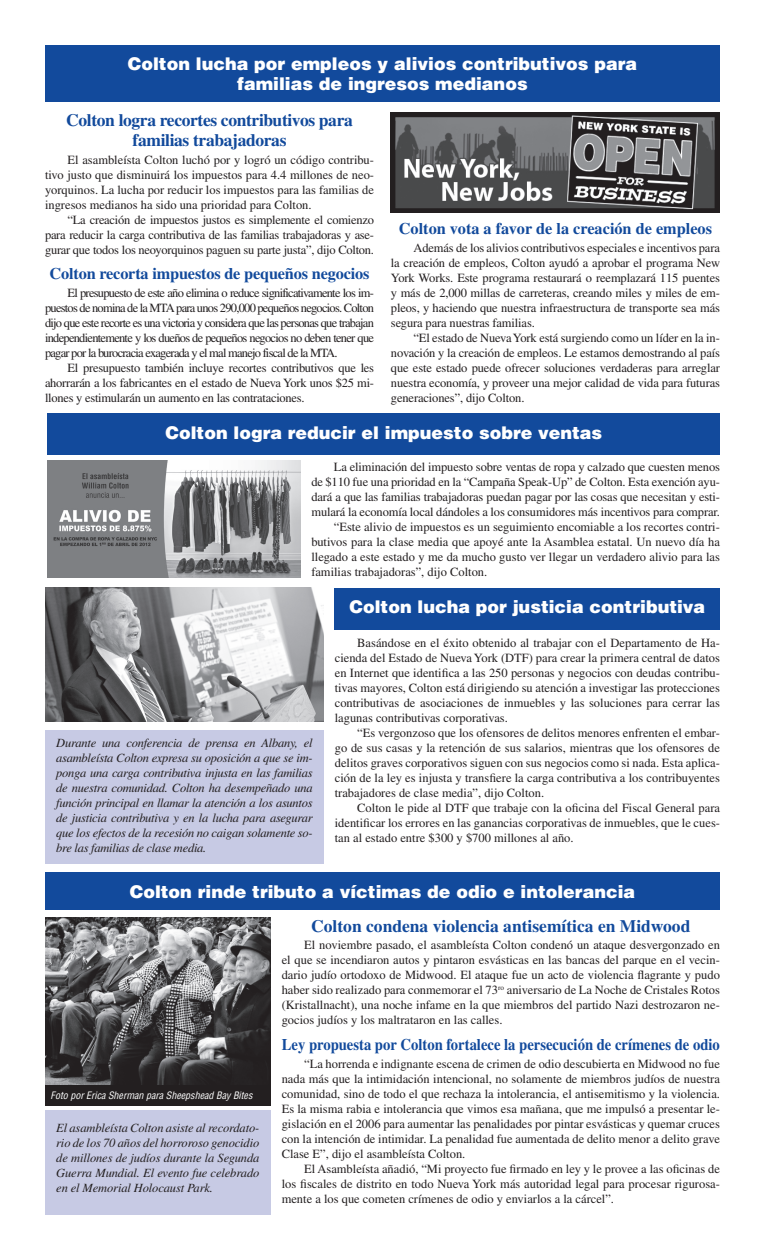
<style>
.page{position:relative;width:765px;height:1260px;background:#fff}
.page>*{position:absolute;margin:0;border:0;box-sizing:border-box;transform-origin:0 0}
.Head{font:900 17.5px/20px "Helvetica";color:#fff;text-align:center}
.t1{font:700 17.5px/20px "Times";letter-spacing:-.02em;color:#124a9c;text-align:center}
.t2{font:700 17.5px "Times";color:#124a9c}
.t3{font:700 16.25px "Times";color:#124a9c}
.t4{font:700 16.25px "Times";color:#124a9c;scale:.9 1}
.Body{font:12.5px/15px "Times";color:#231f20;text-align:justify}
.t5{font:italic 12.5px/15px "Times";letter-spacing:-.02em;color:#231f20;text-align:justify}
.t6{font:italic condensed 10px "Helvetica";color:#fff}
</style>
<div class="page">
<div style="left:45px;top:45px;width:675px;height:57px;background:#124a9c"></div>
<div style="left:335px;top:588px;width:385px;height:42px;background:#124a9c"></div>
<div style="left:45px;top:730px;width:279px;height:134px;background:#c7cae4"></div>
<img style="left:45px;top:588px;width:279px;height:134px">
<div style="left:45px;top:873px;width:675px;height:37px;background:#124a9c"></div>
<div style="left:45px;top:1111px;width:226px;height:104px;background:#c7cae4"></div>
<img style="left:45px;top:918px;width:226px;height:167px">
<img style="left:391px;top:112px;width:329px;height:101px">
<div style="left:48px;top:413px;width:672px;height:41px;background:#124a9c"></div>
<img style="left:48px;top:461px;width:253px;height:117px">
<div style="left:45px;top:1085px;width:226px;height:21px;background:#231f20"></div>
<p class="Head" style="left:128px;top:54px;width:511px">Colton lucha por empleos y alivios contributivos para familias de ingresos medianos</p>
<p class="t1" style="left:66px;top:110px;width:288px">Colton logra recortes contributivos para familias trabajadoras</p>
<p class="Body" style="left:45px;top:152px;width:331px;text-indent:22px">El asambleísta Colton luchó por y logró un código contribu&shy;tivo justo que disminuirá los impuestos para 4.4 millones de neo&shy;yorquinos. La lucha por reducir los impuestos para las familias de ingresos medianos ha sido una prioridad para Colton.</p>
<p class="Body" style="left:45px;top:212px;width:331px;text-indent:22px">“La creación de impuestos justos es simplemente el comienzo para reducir la carga contributiva de las familias trabajadoras y ase&shy;gurar que todos los neoyorquinos paguen su parte justa”, dijo Colton.</p>
<p class="t3" style="left:50px;top:264px;width:321px">Colton recorta impuestos de pequeños negocios</p>
<p class="Body" style="left:45px;top:285px;width:331px;text-indent:22px">El presupuesto de este año elimina o reduce significativamente los im&shy;puestos de nomina de la MTA para unos 290,000 pequeños negocios. Colton dijo que este recorte es una victoria y considera que las personas que trabajan independientemente y los dueños de pequeños negocios no deben tener que pagar por la burocracia exagerada y el mal manejo fiscal de la MTA.</p>
<p class="Body" style="left:45px;top:360px;width:331px;text-indent:22px">El presupuesto también incluye recortes contributivos que les ahorrarán a los fabricantes en el estado de Nueva York unos $25 mi&shy;llones y estimularán un aumento en las contrataciones.</p>
<p class="t3" style="left:399px;top:219px;width:315px">Colton vota a favor de la creación de empleos</p>
<p class="Body" style="left:391px;top:240px;width:331px;text-indent:22px">Además de los alivios contributivos especiales e incentivos para la creación de empleos, Colton ayudó a aprobar el programa New York Works. Este programa restaurará o reemplazará 115 puentes y más de 2,000 millas de carreteras, creando miles y miles de em&shy;pleos, y haciendo que nuestra infraestructura de transporte sea más segura para nuestras familias.</p>
<p class="Body" style="left:391px;top:330px;width:331px;text-indent:22px">“El estado de Nueva York está surgiendo como un líder en la in&shy;novación y la creación de empleos. Le estamos demostrando al país que este estado puede ofrecer soluciones verdaderas para arreglar nuestra economía, y proveer una mejor calidad de vida para futuras generaciones”, dijo Colton.</p>
<p class="Head" style="left:165px;top:422px;width:438px">Colton logra reducir el impuesto sobre ventas</p>
<p class="Body" style="left:311px;top:459px;width:410px;text-indent:22px">La eliminación del impuesto sobre ventas de ropa y calzado que cuesten menos de $110 fue una prioridad en la “Campaña Speak-Up” de Colton. Esta exención ayu&shy;dará a que las familias trabajadoras puedan pagar por las cosas que necesitan y esti&shy;mulará la economía local dándoles a los consumidores más incentivos para comprar.</p>
<p class="Body" style="left:311px;top:519px;width:410px;text-indent:22px">“Este alivio de impuestos es un seguimiento encomiable a los recortes contri&shy;butivos para la clase media que apoyé ante la Asamblea estatal. Un nuevo día ha llegado a este estado y me da mucho gusto ver llegar un verdadero alivio para las familias trabajadoras”, dijo Colton.</p>
<p class="Head" style="left:349px;top:597px;width:357px">Colton lucha por justicia contributiva</p>
<p class="Body" style="left:335px;top:635px;width:387px;text-indent:22px">Basándose en el éxito obtenido al trabajar con el Departamento de Ha&shy;cienda del Estado de Nueva York (DTF) para crear la primera central de datos en Internet que identifica a las 250 personas y negocios con deudas contribu&shy;tivas mayores, Colton está dirigiendo su atención a investigar las protecciones contributivas de asociaciones de inmuebles y las soluciones para cerrar las lagunas contributivas corporativas.</p>
<p class="Body" style="left:335px;top:725px;width:387px;text-indent:22px">“Es vergonzoso que los ofensores de delitos menores enfrenten el embar&shy;go de sus casas y la retención de sus salarios, mientras que los ofensores de delitos graves corporativos siguen con sus negocios como si nada. Esta aplica&shy;ción de la ley es injusta y transfiere la carga contributiva a los contribuyentes trabajadores de clase media”, dijo Colton.</p>
<p class="Body" style="left:335px;top:800px;width:387px;text-indent:22px">Colton le pide al DTF que trabaje con la oficina del Fiscal General para identificar los errores en las ganancias corporativas de inmuebles, que le cues&shy;tan al estado entre $300 y $700 millones al año.</p>
<p class="t5" style="left:56px;top:735px;width:258px">Durante una conferencia de prensa en Albany, el asambleísta Colton expresa su oposición a que se im&shy;ponga una carga contributiva injusta en las familias de nuestra comunidad. Colton ha desempeñado una función principal en llamar la atención a los asuntos de justicia contributiva y en la lucha para asegurar que los efectos de la recesión no caigan solamente so&shy;bre las familias de clase media.</p>
<p class="Head" style="left:130px;top:881px;width:507px">Colton rinde tributo a víctimas de odio e intolerancia</p>
<p class="t6" style="left:51px;top:1089px;width:203px">Foto por Erica Sherman para Sheepshead Bay Bites</p>
<p class="t5" style="left:56px;top:1120px;width:205px">El asambleísta Colton asiste al recordato&shy;rio de los 70 años del horroroso genocidio de millones de judíos durante la Segunda Guerra Mundial. El evento fue celebrado en el Memorial Holocaust Park.</p>
<p class="t2" style="left:311px;top:915px;width:381px">Colton condena violencia antisemítica en Midwood</p>
<p class="Body" style="left:282px;top:937px;width:440px;text-indent:22px">El noviembre pasado, el asambleísta Colton condenó un ataque desvergonzado en el que se incendiaron autos y pintaron esvásticas en las bancas del parque en el vecin&shy;dario judío ortodoxo de Midwood. El ataque fue un acto de violencia flagrante y pudo haber sido realizado para conmemorar el 73<sup>ro</sup> aniversario de La Noche de Cristales Rotos (Kristallnacht), una noche infame en la que miembros del partido Nazi destrozaron ne&shy;gocios judíos y los maltrataron en las calles.</p>
<p class="t4" style="left:282px;top:1035px;width:488px">Ley propuesta por Colton fortalece la persecución de crímenes de odio</p>
<p class="Body" style="left:282px;top:1056px;width:440px;text-indent:22px">“La horrenda e indignante escena de crimen de odio descubierta en Midwood no fue nada más que la intimidación intencional, no solamente de miembros judíos de nuestra comunidad, sino de todo el que rechaza la intolerancia, el antisemitismo y la violencia.<br>Es la misma rabia e intolerancia que vimos esa mañana, que me impulsó a presentar le&shy;gislación en el 2006 para aumentar las penalidades por pintar esvásticas y quemar cruces con la intención de intimidar. La penalidad fue aumentada de delito menor a delito grave Clase E”, dijo el asambleísta Colton.</p>
<p class="Body" style="left:282px;top:1161px;width:440px;text-indent:22px">El Asambleísta añadió, “Mi proyecto fue firmado en ley y le provee a las oficinas de los fiscales de distrito en todo Nueva York más autoridad legal para procesar rigurosa&shy;mente a los que cometen crímenes de odio y enviarlos a la cárcel”.</p>
</div>
